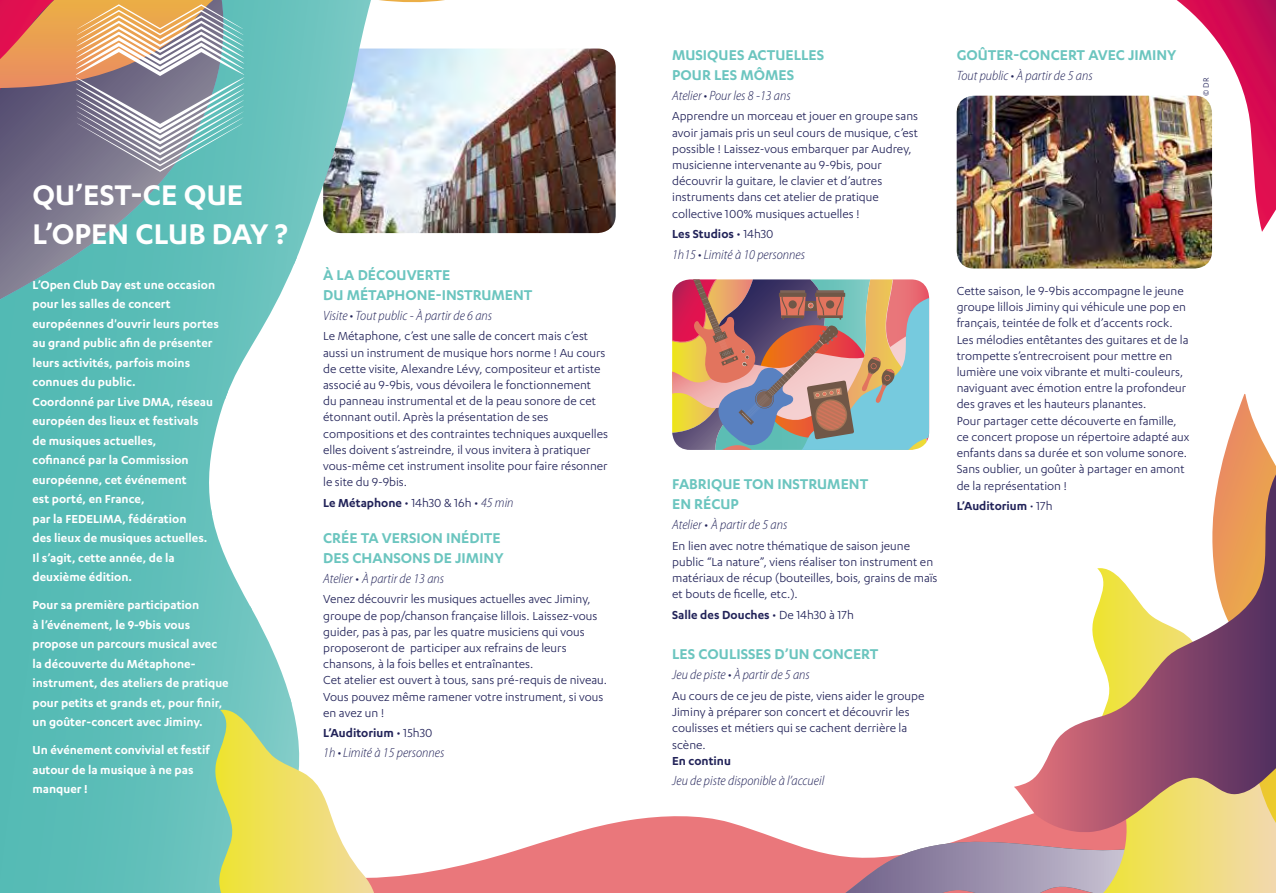
<style>
.page{position:relative;width:1276px;height:893px;background:#fff}
.page>*{position:absolute;margin:0;border:0;box-sizing:border-box;transform-origin:0 0}
.t1{font:600 33px/39.6px "Karbon";color:#fff}
.t2{font:600 16.5px/19.8px "Karbon";color:#6bc5bf}
.t3{font:13.5px/16.2px "Karbon";color:#222359}
.t4{font:600 13.5px/19.5px "Karbon";color:#fff}
.t5{font:italic 300 semi-condensed 13.5px "Myriad Pro";color:#222359}
.t6{font:600 13.5px "Karbon";color:#222359}
.t7{font:600 12.15px "Myriad Pro";color:#232359}
.t8{font:9.9px "Myriad Pro";color:#232359}
.t9{font:9px "Karbon";color:#222359}
.s1{font-weight:400}
.s2{font-family:"Myriad Pro";font-weight:300;font-style:italic;font-stretch:semi-condensed}
.s3{font-family:"Karbon";font-weight:400;font-style:normal;font-stretch:normal}
.s4{font-weight:400;font-size:9.9px}
.s5{font-weight:300}
</style>
<div class="page">
<img style="left:371px;top:49px;width:244px;height:184px">
<svg style="left:374px;top:816px;width:471px;height:77px;fill:#ea777b"></svg>
<svg style="left:845px;top:820px;width:242px;height:73px"></svg>
<svg style="left:1219px;top:394px;width:57px;height:80px"></svg>
<div style="left:0;top:789px;width:59px;height:104px;background:#56bbb5"></div>
<div style="left:59px;top:789px;width:103px;height:104px;background:#5cbeb8"></div>
<div style="left:162px;top:582px;width:88px;height:311px;background:#69c2bd"></div>
<img style="left:237px;top:606px;width:53px;height:104px">
<img style="left:270px;top:698px;width:23px;height:12px">
<img style="left:237px;top:172px;width:57px;height:200px">
<img style="left:293px;top:172px;width:78px;height:94px">
<svg style="left:0;top:172px;width:237px;height:617px;fill:#5abcb7"></svg>
<svg style="left:0;top:172px;width:228px;height:127px"></svg>
<svg style="left:1177px;top:0;width:99px;height:232px"></svg>
<svg style="left:210px;top:710px;width:164px;height:183px"></svg>
<img style="left:956px;top:96px;width:256px;height:172px">
<svg style="left:1087px;top:832px;width:189px;height:61px"></svg>
<svg style="left:1014px;top:474px;width:262px;height:358px"></svg>
<svg style="left:672px;top:279px;width:257px;height:171px"></svg>
<div style="left:826px;top:300px;width:8px;height:9px;background:#705747;border-radius:50%"></div>
<svg style="left:0;top:0;width:445px;height:172px"></svg>
<h1 class="t1" style="left:32px;top:174px;width:257px">QU’EST-CE QUE<br>L’OPEN CLUB DAY ?</h1>
<p class="t4" style="left:32px;top:275px;width:188px">L’Open Club Day est une occasion pour les salles de concert européennes d'ouvrir leurs portes au grand public afin de présenter leurs activités, parfois moins connues du public.<br>Coordonné par Live DMA, réseau européen des lieux et festivals<br>de musiques actuelles,<br>cofinancé par la Commission européenne, cet événement<br>est porté, en France,<br>par la FEDELIMA, fédération<br>des lieux de musiques actuelles.<br>Il s’agit, cette année, de la deuxième édition.</p>
<p class="t4" style="left:32px;top:595px;width:198px">Pour sa première participation<br>à l’événement, le 9-9bis vous propose un parcours musical avec la découverte du Métaphone&shy;instrument, des ateliers de pratique pour petits et grands et, pour finir, un goûter-concert avec Jiminy.</p>
<p class="t4" style="left:32px;top:740px;width:179px">Un événement convivial et festif autour de la musique à ne pas manquer !</p>
<p class="t2" style="left:323px;top:264px;width:211px">À LA DÉCOUVERTE<br>DU MÉTAPHONE-INSTRUMENT</p>
<p class="t5" style="left:323px;top:307px;width:171px">Visite • Tout public - À partir de 6 ans</p>
<p class="t3" style="left:323px;top:328px;width:286px">Le Métaphone, c’est une salle de concert mais c’est aussi un instrument de musique hors norme ! Au cours de cette visite, Alexandre Lévy, compositeur et artiste associé au 9-9bis, vous dévoilera le fonctionnement<br>du panneau instrumental et de la peau sonore de cet étonnant outil. Après la présentation de ses compositions et des contraintes techniques auxquelles elles doivent s’astreindre, il vous invitera à pratiquer vous-même cet instrument insolite pour faire résonner le site du 9-9bis.</p>
<p class="t6" style="left:323px;top:495px;width:192px">Le Métaphone <span class="s1">• 14h30 &amp; 16h •</span> <span class="s2">45 min</span></p>
<p class="t2" style="left:323px;top:527px;width:182px">CRÉE TA VERSION INÉDITE<br>DES CHANSONS DE JIMINY</p>
<p class="t5" style="left:323px;top:570px;width:122px">Atelier <span class="s3">•</span> À partir de 13 ans</p>
<p class="t3" style="left:323px;top:591px;width:285px">Venez découvrir les musiques actuelles avec Jiminy, groupe de pop/chanson française lillois. Laissez-vous guider, pas à pas, par les quatre musiciens qui vous proposeront de participer aux refrains de leurs chansons, à la fois belles et entraînantes.<br>Cet atelier est ouvert à tous, sans pré-requis de niveau.<br>Vous pouvez même ramener votre instrument, si vous en avez un !</p>
<p class="t6" style="left:323px;top:725px;width:111px">L’Auditorium <span class="s1">• 15h30</span></p>
<p class="t5" style="left:323px;top:745px;width:123px">1h • Limité à 15 personnes</p>
<p class="t2" style="left:672px;top:44px;width:154px">MUSIQUES ACTUELLES<br>POUR LES MÔMES</p>
<p class="t5" style="left:672px;top:88px;width:120px">Atelier • Pour les 8 -13 ans</p>
<p class="t3" style="left:672px;top:108px;width:247px">Apprendre un morceau et jouer en groupe sans avoir jamais pris un seul cours de musique, c’est possible ! Laissez-vous embarquer par Audrey, musicienne intervenante au 9-9bis, pour découvrir la guitare, le clavier et d’autres instruments dans cet atelier de pratique collective 100% musiques actuelles !</p>
<p class="t6" style="left:672px;top:226px;width:103px">Les Studios <span class="s1">• 14h30</span></p>
<p class="t5" style="left:672px;top:246px;width:134px">1h15 • Limité à 10 personnes</p>
<p class="t2" style="left:672px;top:473px;width:198px">FABRIQUE TON INSTRUMENT<br>EN RÉCUP</p>
<p class="t5" style="left:672px;top:517px;width:117px">Atelier <span class="s3">•</span> À partir de 5 ans</p>
<p class="t3" style="left:672px;top:537px;width:267px">En lien avec notre thématique de saison jeune public “La nature”, viens réaliser ton instrument en matériaux de récup (bouteilles, bois, grains de maïs et bouts de ficelle, etc.).</p>
<p class="t6" style="left:672px;top:607px;width:183px">Salle des Douches <span class="s1">• De 14h30 à 17h</span></p>
<p class="t2" style="left:672px;top:643px;width:208px">LES COULISSES D’UN CONCERT</p>
<p class="t5" style="left:672px;top:667px;width:139px">Jeu de piste • À partir de 5 ans</p>
<p class="t3" style="left:672px;top:687px;width:254px">Au cours de ce jeu de piste, viens aider le groupe Jiminy à préparer son concert et découvrir les coulisses et métiers qui se cachent derrière la scène.</p>
<p class="t6" style="left:672px;top:753px;width:60px">En continu</p>
<p class="t5" style="left:672px;top:773px;width:154px">Jeu de piste disponible à l’accueil</p>
<p class="t7" style="left:721px;top:554px;width:168px">Le 9-9bis/ Le Métaphone <span class="s4">• Oignies</span></p>
<p class="t8" style="left:765px;top:570px;width:74px">de 14h30 à 18h30</p>
<p class="t2" style="left:956px;top:44px;width:221px">GOÛTER-CONCERT AVEC JIMINY</p>
<p class="t5" style="left:956px;top:68px;width:137px">Tout public • À partir de 5 ans</p>
<p class="t9" style="left:1201px;top:96px;width:20px;rotate:-90deg">© DR</p>
<p class="t3" style="left:956px;top:282px;width:234px">Cette saison, le 9-9bis accompagne le jeune groupe lillois Jiminy qui véhicule une pop en français, teintée de folk et d’accents rock.<br>Les mélodies entêtantes des guitares et de la trompette s’entrecroisent pour mettre en lumière une voix vibrante et multi-couleurs, naviguant avec émotion entre la profondeur des graves et les hauteurs planantes.<br>Pour partager cette découverte en famille, ce concert propose un répertoire adapté aux enfants dans sa durée et son volume sonore.<br>Sans oublier, un goûter à partager en amont de la représentation !</p>
<p class="t6" style="left:956px;top:498px;width:97px">L’Auditorium <span class="s5">•</span> <span class="s1">17h</span></p>
</div>
